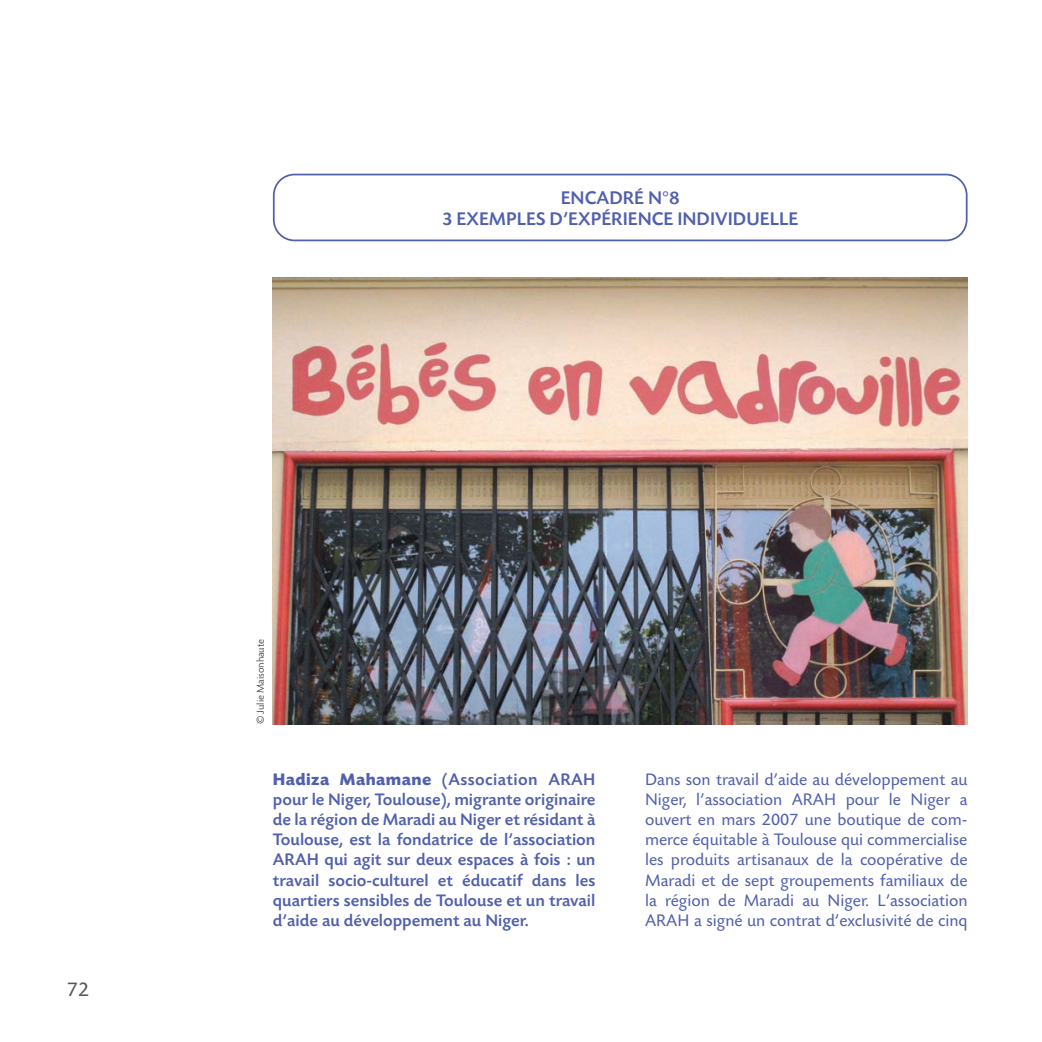
<style>
.page{position:relative;width:1042px;height:1042px;background:#fff}
.page>*{position:absolute;margin:0;border:0;box-sizing:border-box;transform-origin:0 0}
.t1{font:21px "Today SB";color:#57585a}
.t2{font:500 19.25px/21px "Today SB";color:#5060ac;text-align:center}
.t3{font:17.5px/20.1px "Today SB";color:#5060ac;text-align:justify}
.t4{font:500 17.5px/20.1px "Today SB";color:#5060ac;text-align:justify}
.t5{font:300 10.5px "Today SB";color:#231f20}
.s1{font-weight:700}
</style>
<div class="page">
<svg style="left:273px;top:174px;width:694px;height:67px"></svg>
<img style="left:273px;top:278px;width:694px;height:446px">
<p class="t1" style="left:67px;top:976px;width:24px">72</p>
<p class="t2" style="left:442px;top:186px;width:358px">ENCADRÉ N°8<br>3 EXEMPLES D’EXPÉRIENCE INDIVIDUELLE</p>
<p class="t5" style="left:254px;top:724px;width:87px;rotate:-90deg">© Julie Maisonhaute</p>
<p class="t4" style="left:273px;top:769px;width:324px"><span class="s1">Hadiza Mahamane</span> (Association ARAH pour le Niger, Toulouse), migrante originaire de la région de Maradi au Niger et résidant à Toulouse, est la fondatrice de l’association ARAH qui agit sur deux espaces à fois : un travail socio-culturel et éducatif dans les quartiers sensibles de Toulouse et un travail d’aide au développement au Niger.</p>
<p class="t3" style="left:645px;top:769px;width:324px">Dans son travail d’aide au développement au Niger, l’association ARAH pour le Niger a ouvert en mars 2007 une boutique de com&shy;merce équitable à Toulouse qui commercialise les produits artisanaux de la coopérative de Maradi et de sept groupements familiaux de la région de Maradi au Niger. L’association ARAH a signé un contrat d’exclusivité de cinq</p>
</div>
